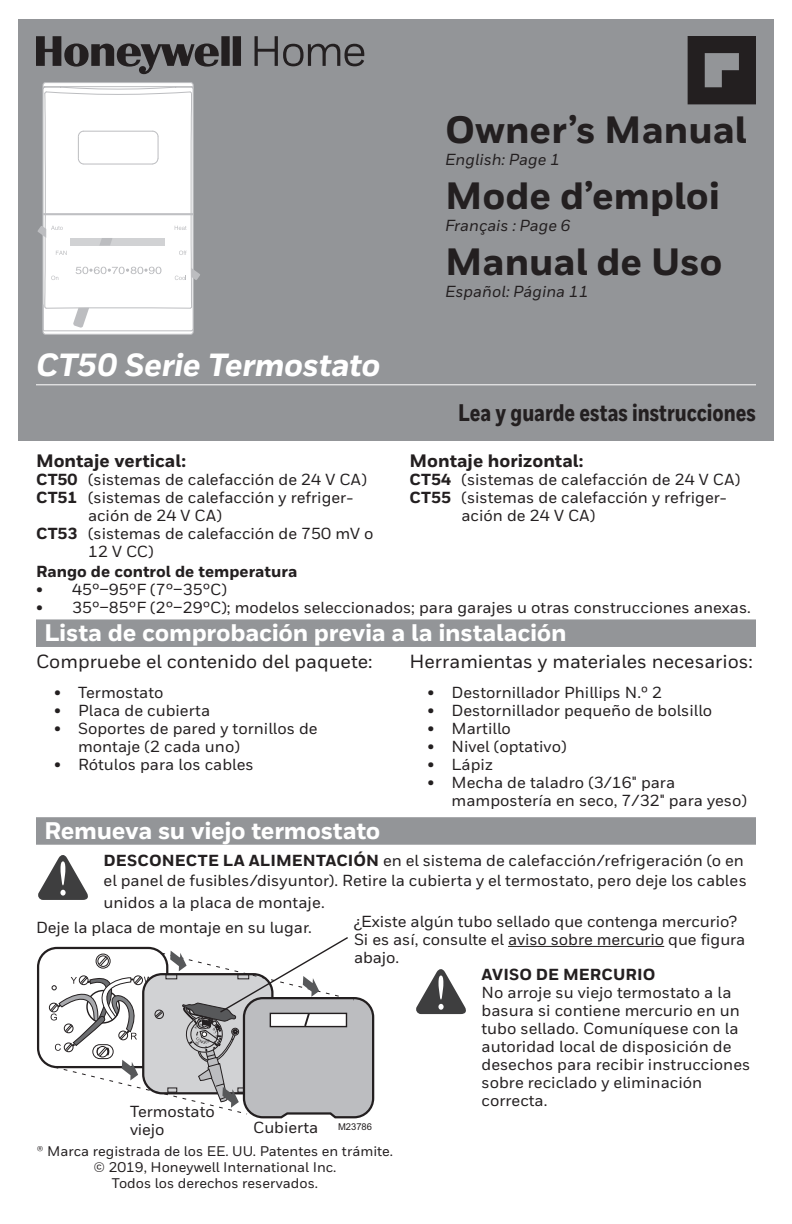
<style>
.page{position:relative;width:792px;height:1224px;background:#fff}
.page>*{position:absolute;margin:0;border:0;box-sizing:border-box;transform-origin:0 0}
.t1{font:800 38px "Honeywell Sans";color:#231f20}
.t2{font:italic 800 32px "Honeywell Sans";letter-spacing:-.015em;color:#fff}
.t3{font:800 24px "Honeywell Sans";letter-spacing:-.015em;color:#fff}
.t4{font:800 24px "Honeywell Cond";color:#231f20}
.t5{font:500 19px "Honeywell Sans";color:#231f20}
.t6{font:800 18px "Honeywell Sans";color:#231f20}
.t7{font:500 16px/18px "Honeywell Sans";color:#231f20}
.t8{font:italic 500 16px "Honeywell Sans";color:#231f20}
.t9{font:800 16px "Honeywell Sans";color:#231f20}
.t10{font:500 14px/16px "Honeywell Sans";color:#231f20;text-align:center}
.t11{font:9.4px "Arial";color:#231f20}
.s1{font-weight:800}
</style>
<div class="page">
<div style="left:18px;top:20px;width:756px;height:421px;background:#939598"></div>
<svg style="left:688px;top:36px;width:68px;height:68px"></svg>
<svg style="left:36px;top:36px;width:328px;height:38px"></svg>
<div style="left:36px;top:619px;width:720px;height:28px;background:#939598"></div>
<svg style="left:416px;top:969px;width:50px;height:45px"></svg>
<hr style="left:36px;top:384px;width:720px;height:1px;background:#fff">
<hr style="left:508px;top:946px;width:156px;height:1px;background:#231f20">
<svg style="left:48px;top:937px;width:326px;height:182px"></svg>
<div style="left:36px;top:817px;width:720px;height:28px;background:#939598"></div>
<svg style="left:38px;top:855px;width:50px;height:45px"></svg>
<svg style="left:38px;top:86px;width:162px;height:249px;background:#f2f2f3"></svg>
<h2 class="t2" style="left:36px;top:345px;width:346px">CT50 Serie Termostato</h2>
<p class="t6" style="left:36px;top:449px;width:152px">Montaje vertical:</p>
<p class="t7" style="left:36px;top:470px;width:332px"><span class="s1">CT50</span> (sistemas de calefacción de 24 V CA)</p>
<p class="t7" style="left:36px;top:488px;width:319px"><span class="s1">CT51</span> (sistemas de calefacción y refriger-</p>
<p class="t7" style="left:88px;top:506px;width:135px">ación de 24 V CA)</p>
<p class="t7" style="left:36px;top:524px;width:339px"><span class="s1">CT53</span> (sistemas de calefacción de 750 mV o</p>
<p class="t7" style="left:88px;top:542px;width:67px">12 V CC)</p>
<h1 class="t1" style="left:445px;top:107px;width:303px">Owner’s Manual</h1>
<p class="t8" style="left:445px;top:150px;width:116px">English: Page 1</p>
<h1 class="t1" style="left:445px;top:173px;width:277px">Mode d’emploi</h1>
<p class="t8" style="left:445px;top:216px;width:127px">Français : Page 6</p>
<h1 class="t1" style="left:445px;top:239px;width:279px">Manual de Uso</h1>
<p class="t8" style="left:445px;top:282px;width:145px">Español: Página 11</p>
<h3 class="t4" style="left:456px;top:398px;width:292px">R d and save the e instruction</h3>
<h3 class="t4" style="left:458px;top:398px;width:300px">Lea y guarde estas instrucciones</h3>
<p class="t6" style="left:410px;top:449px;width:175px">Montaje horizontal:</p>
<p class="t7" style="left:410px;top:470px;width:332px"><span class="s1">CT54</span> (sistemas de calefacción de 24 V CA)</p>
<p class="t7" style="left:410px;top:488px;width:319px"><span class="s1">CT55</span> (sistemas de calefacción y refriger-</p>
<p class="t7" style="left:462px;top:506px;width:135px">ación de 24 V CA)</p>
<p class="t9" style="left:36px;top:561px;width:263px">Rango de control de temperatura</p>
<p class="t7" style="left:36px;top:580px;width:192px">• 45°–95°F (7°–35°C)</p>
<p class="t7" style="left:36px;top:598px;width:717px">• 35°–85°F (2°–29°C); modelos seleccionados; para garajes u otras construcciones anexas.</p>
<h3 class="t3" style="left:44px;top:618px;width:524px">Lista de comprobación previa a la instalación</h3>
<p class="t5" style="left:36px;top:650px;width:338px">Compruebe el contenido del paquete:</p>
<p class="t7" style="left:54px;top:684px;width:111px">• Termostato</p>
<p class="t7" style="left:54px;top:702px;width:158px">• Placa de cubierta</p>
<p class="t7" style="left:78px;top:720px;width:241px;text-indent:-24px">• Soportes de pared y tornillos de montaje (2 cada uno)</p>
<p class="t7" style="left:54px;top:756px;width:201px">• Rótulos para los cables</p>
<h3 class="t3" style="left:44px;top:816px;width:338px">Remueva su viejo termostato</h3>
<p class="t5" style="left:410px;top:650px;width:345px">Herramientas y materiales necesarios:</p>
<p class="t7" style="left:428px;top:684px;width:236px">• Destornillador Phillips N.º 2</p>
<p class="t7" style="left:428px;top:702px;width:286px">• Destornillador pequeño de bolsillo</p>
<p class="t7" style="left:428px;top:720px;width:85px">• Martillo</p>
<p class="t7" style="left:428px;top:738px;width:141px">• Nivel (optativo)</p>
<p class="t7" style="left:428px;top:756px;width:67px">• Lápiz</p>
<p class="t7" style="left:452px;top:774px;width:297px;text-indent:-24px">• Mecha de taladro (3/16" para mampostería en seco, 7/32" para yeso)</p>
<p class="t7" style="left:104px;top:851px;width:645px;line-height:20px"><span class="s1">DESCONECTE LA ALIMENTACIÓN</span> en el sistema de calefacción/refrigeración (o en el panel de fusibles/disyuntor). Retire la cubierta y el termostato, pero deje los cables</p>
<p class="t7" style="left:104px;top:894px;width:223px">unidos a la placa de montaje.</p>
<p class="t7" style="left:36px;top:919px;width:277px">Deje la placa de montaje en su lugar.</p>
<p class="t7" style="left:354px;top:913px;width:393px">¿Existe algún tubo sellado que contenga mercurio?<br>Si es así, consulte el aviso sobre mercurio que figura abajo.</p>
<p class="t7" style="left:130px;top:1103px;width:86px">Termostato viejo</p>
<p class="t7" style="left:253px;top:1118px;width:67px">Cubierta</p>
<p class="t10" style="left:37px;top:1144px;width:358px">® Marca registrada de los EE. UU. Patentes en trámite. © 2019, Honeywell International Inc.<br>Todos los derechos reservados.</p>
<p class="t11" style="left:338px;top:1121px;width:35px">M23786</p>
<p class="t9" style="left:482px;top:965px;width:176px">AVISO DE MERCURIO</p>
<p class="t7" style="left:482px;top:984px;width:270px">No arroje su viejo termostato a la basura si contiene mercurio en un tubo sellado. Comuníquese con la autoridad local de disposición de desechos para recibir instrucciones sobre reciclado y eliminación correcta.</p>
</div>
